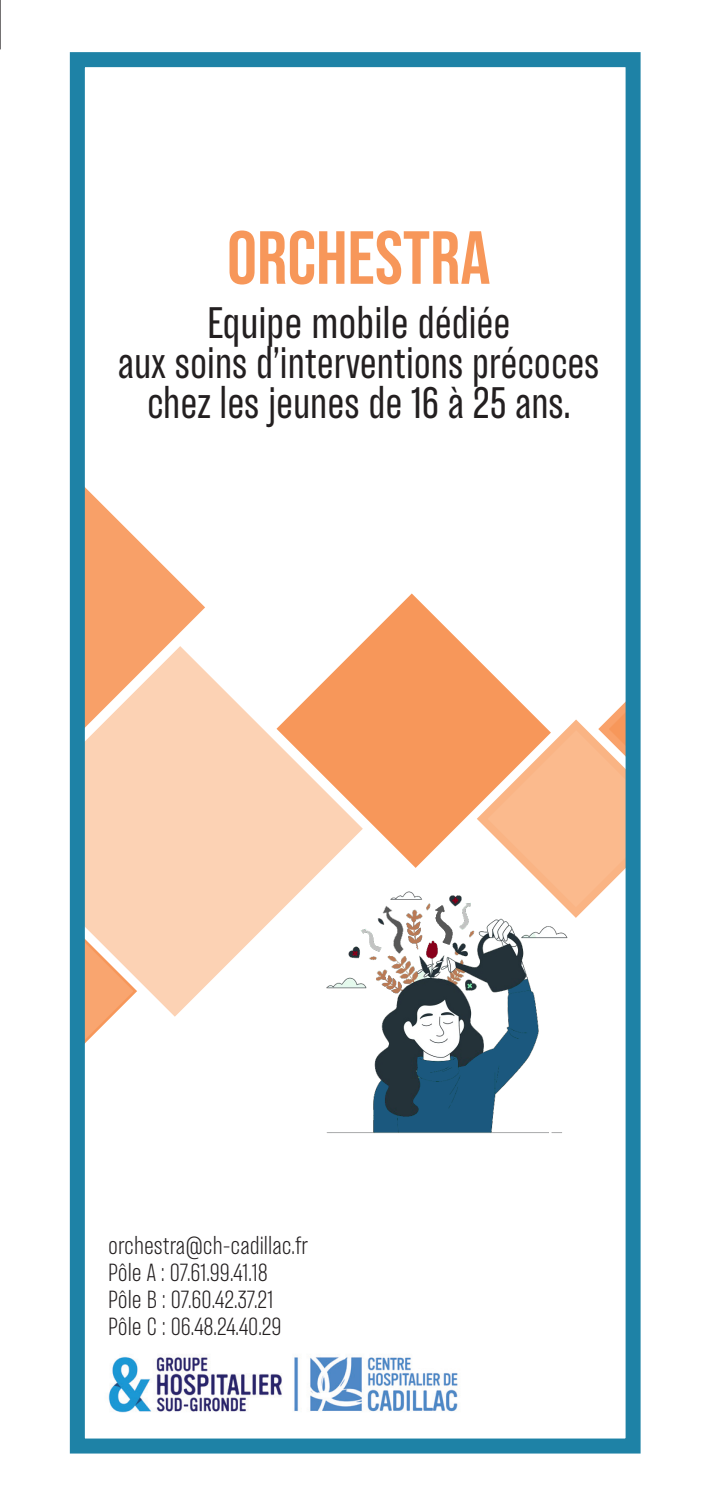
<style>
.page{position:relative;width:709px;height:1489px;background:#fff}
.page>*{position:absolute;margin:0;border:0;box-sizing:border-box;transform-origin:0 0}
.t1{font:75px "Bebas Neue";color:#f7975a}
.t2{font:40px/40px "TT Backwards Sans Trial";color:#231f20;text-align:center}
.t3{font:40px "TT Backwards Sans Trial";color:#231f20;scale:.95 1}
.t4{font:300 22.5px "TT Backwards Sans Trial";color:#231f20}
</style>
<div class="page">
<svg style="left:531px;top:714px;width:93px;height:204px"></svg>
<svg style="left:86px;top:488px;width:119px;height:152px"></svg>
<svg style="left:86px;top:640px;width:233px;height:377px"></svg>
<svg style="left:86px;top:899px;width:53px;height:143px"></svg>
<svg style="left:271px;top:593px;width:285px;height:280px"></svg>
<div style="left:70px;top:52px;width:570px;height:1401px;border:15px solid #1e82a6"></div>
<img style="left:314px;top:878px;width:262px;height:256px">
<hr style="left:0;top:0;width:1px;height:49px;background:#231f20">
<img style="left:108px;top:1356px;width:350px;height:57px">
<p class="t1" style="left:227px;top:215px;width:265px">ORCHESTRA</p>
<p class="t2" style="left:118px;top:303px;width:483px">Equipe mobile dédiée<br>aux soins d’interventions précoces</p>
<p class="t3" style="left:147px;top:377px;width:447px">chez les jeunes de 16 à 25 ans.</p>
<p class="t4" style="left:108px;top:1230px;width:201px">orchestra@ch-cadillac.fr</p>
<p class="t4" style="left:108px;top:1257px;width:161px">Pôle A : 07.61.99.41.18</p>
<p class="t4" style="left:108px;top:1284px;width:167px">Pôle B : 07.60.42.37.21</p>
<p class="t4" style="left:108px;top:1311px;width:175px">Pôle C : 06.48.24.40.29</p>
</div>
